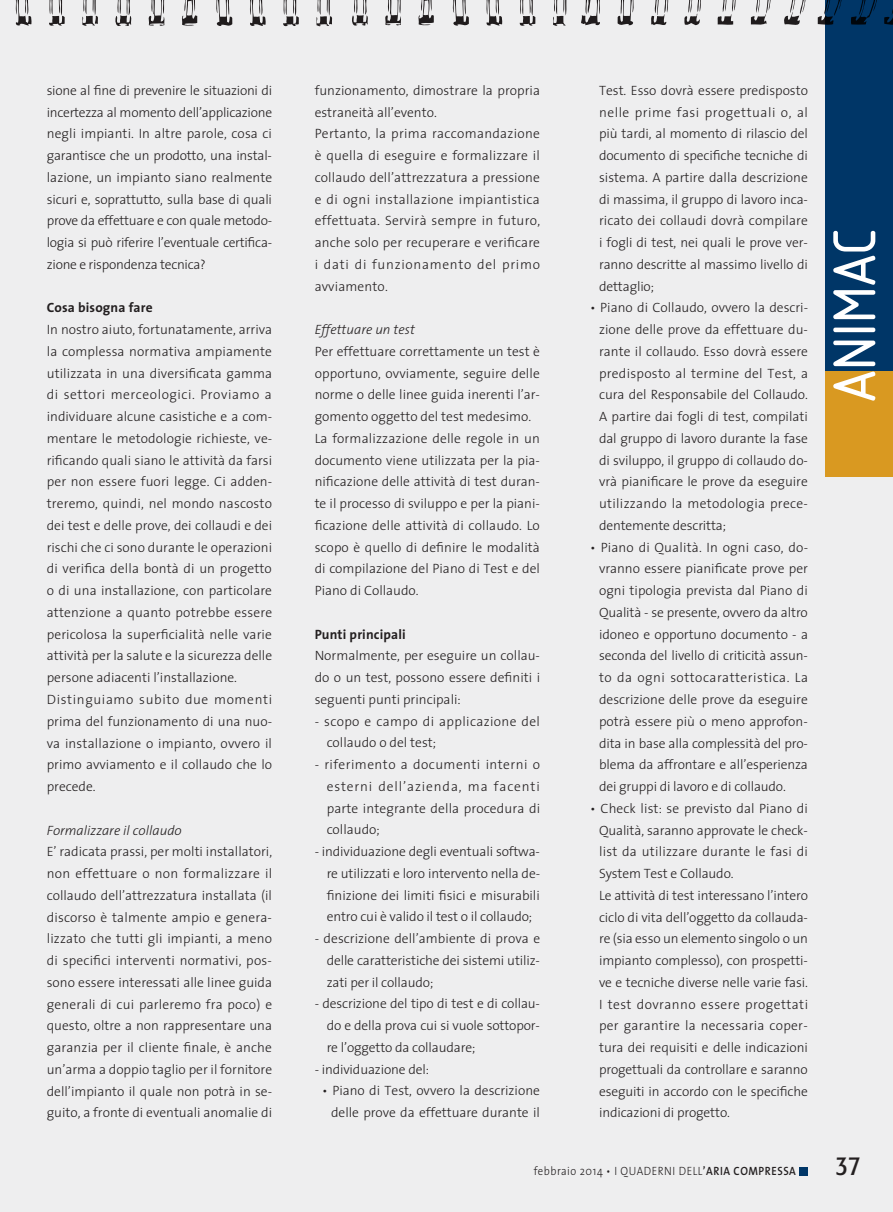
<style>
.page{position:relative;width:893px;height:1212px;background:#eeeeef}
.page>*{position:absolute;margin:0;border:0;box-sizing:border-box;transform-origin:0 0}
.t1{font:63px "Isonorm MN";color:#fff}
.t2{font:condensed 27px "Formata";color:#231f20}
.t3{font:300 13.5px/21.8px "The Sans";color:#231f20;text-align:justify}
.t4{font:300 13.5px/21.8px "The Sans";letter-spacing:.025em;color:#231f20}
.t5{font:italic 300 13.5px "The Sans";color:#231f20}
.t6{font:700 13.5px "The Sans";letter-spacing:.01em;color:#231f20}
.t7{font:300 12px "The Sans";letter-spacing:.05em;color:#231f20;scale:.9 1}
.s1{font-weight:600}
</style>
<div class="page">
<div style="left:825px;top:370px;width:68px;height:106px;background:#d99921"></div>
<div style="left:825px;top:0;width:68px;height:370px;background:#003667"></div>
<div style="left:799px;top:1167px;width:9px;height:8px;background:#003667"></div>
<svg style="left:148px;top:0;width:17px;height:26px"></svg>
<svg style="left:182px;top:0;width:15px;height:26px"></svg>
<svg style="left:49px;top:0;width:16px;height:26px"></svg>
<svg style="left:15px;top:0;width:17px;height:26px"></svg>
<svg style="left:82px;top:0;width:16px;height:26px"></svg>
<svg style="left:115px;top:0;width:17px;height:26px"></svg>
<svg style="left:283px;top:0;width:16px;height:26px"></svg>
<svg style="left:250px;top:0;width:16px;height:26px"></svg>
<svg style="left:216px;top:0;width:17px;height:26px"></svg>
<svg style="left:316px;top:0;width:17px;height:26px"></svg>
<svg style="left:751px;top:0;width:20px;height:25px"></svg>
<svg style="left:717px;top:0;width:19px;height:25px"></svg>
<svg style="left:818px;top:0;width:24px;height:25px"></svg>
<svg style="left:851px;top:0;width:26px;height:25px"></svg>
<svg style="left:884px;top:9px;width:9px;height:16px"></svg>
<svg style="left:684px;top:0;width:17px;height:26px"></svg>
<svg style="left:651px;top:0;width:17px;height:25px"></svg>
<svg style="left:617px;top:0;width:17px;height:26px"></svg>
<svg style="left:784px;top:0;width:22px;height:25px"></svg>
<svg style="left:385px;top:0;width:16px;height:26px"></svg>
<svg style="left:418px;top:0;width:16px;height:26px"></svg>
<svg style="left:352px;top:0;width:16px;height:26px"></svg>
<svg style="left:581px;top:0;width:19px;height:26px"></svg>
<svg style="left:519px;top:0;width:16px;height:26px"></svg>
<svg style="left:486px;top:0;width:17px;height:26px"></svg>
<svg style="left:452px;top:0;width:17px;height:26px"></svg>
<svg style="left:553px;top:0;width:14px;height:26px"></svg>
<p class="t3" style="left:47px;top:79px;width:227px">sione al fine di prevenire le situazioni di incertezza al momento dell’applicazione negli impianti. In altre parole, cosa ci garantisce che un prodotto, una instal&shy;lazione, un impianto siano realmente sicuri e, soprattutto, sulla base di quali prove da effettuare e con quale metodo&shy;logia si può riferire l’eventuale certifica&shy;zione e rispondenza tecnica?</p>
<p class="t6" style="left:47px;top:297px;width:107px">Cosa bisogna fare</p>
<p class="t3" style="left:47px;top:318px;width:227px;text-align:left">In nostro aiuto, fortunatamente, arriva la complessa normativa ampiamente utilizzata in una diversificata gamma di settori merceologici. Proviamo a individuare alcune casistiche e a com&shy;mentare le metodologie richieste, ve&shy;rificando quali siano le attività da farsi per non essere fuori legge. Ci adden&shy;treremo, quindi, nel mondo nascosto dei test e delle prove, dei collaudi e dei rischi che ci sono durante le operazioni di verifica della bontà di un progetto o di una installazione, con particolare attenzione a quanto potrebbe essere pericolosa la superficialità nelle varie attività per la salute e la sicurezza delle persone adiacenti l’installazione.<br>Distinguiamo subito due momenti prima del funzionamento di una nuo&shy;va installazione o impianto, ovvero il primo avviamento e il collaudo che lo precede.</p>
<p class="t5" style="left:47px;top:819px;width:137px">Formalizzare il collaudo</p>
<p class="t3" style="left:47px;top:840px;width:227px">E’ radicata prassi, per molti installatori, non effettuare o non formalizzare il collaudo dell’attrezzatura installata (il discorso è talmente ampio e genera&shy;lizzato che tutti gli impianti, a meno di specifici interventi normativi, pos&shy;sono essere interessati alle linee guida generali di cui parleremo fra poco) e questo, oltre a non rappresentare una garanzia per il cliente finale, è anche un’arma a doppio taglio per il fornitore dell’impianto il quale non potrà in se&shy;guito, a fronte di eventuali anomalie di</p>
<p class="t3" style="left:315px;top:79px;width:227px;text-align:left">funzionamento, dimostrare la propria estraneità all’evento.<br>Pertanto, la prima raccomandazione è quella di eseguire e formalizzare il collaudo dell’attrezzatura a pressione e di ogni installazione impiantistica effettuata. Servirà sempre in futuro, anche solo per recuperare e verificare i dati di funzionamento del primo avviamento.</p>
<p class="t5" style="left:315px;top:318px;width:102px">Effettuare un test</p>
<p class="t3" style="left:315px;top:340px;width:227px;text-align:left">Per effettuare correttamente un test è opportuno, ovviamente, seguire delle norme o delle linee guida inerenti l’ar&shy;gomento oggetto del test medesimo.<br>La formalizzazione delle regole in un documento viene utilizzata per la pia&shy;nificazione delle attività di test duran&shy;te il processo di sviluppo e per la piani&shy;ficazione delle attività di collaudo. Lo scopo è quello di definire le modalità di compilazione del Piano di Test e del Piano di Collaudo.</p>
<p class="t6" style="left:315px;top:623px;width:92px">Punti principali</p>
<p class="t3" style="left:315px;top:644px;width:227px">Normalmente, per eseguire un collau&shy;do o un test, possono essere definiti i seguenti punti principali:</p>
<p class="t4" style="left:327px;top:710px;width:215px;text-indent:-12px">- scopo e campo di applicazione del collaudo o del test;</p>
<p class="t3" style="left:327px;top:753px;width:215px;text-indent:-12px">- riferimento a documenti interni o esterni dell’azienda, ma facenti parte integrante della procedura di collaudo;</p>
<p class="t3" style="left:327px;top:840px;width:215px;text-indent:-12px">- individuazione degli eventuali softwa&shy;re utilizzati e loro intervento nella de&shy;finizione dei limiti fisici e misurabili entro cui è valido il test o il collaudo;</p>
<p class="t3" style="left:327px;top:927px;width:215px;text-indent:-12px">- descrizione dell’ambiente di prova e delle caratteristiche dei sistemi utiliz&shy;zati per il collaudo;</p>
<p class="t3" style="left:327px;top:992px;width:215px;text-indent:-12px">- descrizione del tipo di test e di collau&shy;do e della prova cui si vuole sottopor&shy;re l’oggetto da collaudare;</p>
<p class="t3" style="left:315px;top:1058px;width:116px">- individuazione del:</p>
<p class="t3" style="left:322px;top:1079px;width:219px;text-align:right">• Piano di Test, ovvero la descrizione delle prove da effettuare durante il</p>
<p class="t3" style="left:599px;top:79px;width:210px">Test. Esso dovrà essere predisposto nelle prime fasi progettuali o, al più tardi, al momento di rilascio del documento di specifiche tecniche di sistema. A partire dalla descrizione di massima, il gruppo di lavoro inca&shy;ricato dei collaudi dovrà compilare i fogli di test, nei quali le prove ver&shy;ranno descritte al massimo livello di dettaglio;</p>
<p class="t3" style="left:599px;top:297px;width:211px;text-indent:-9px">• Piano di Collaudo, ovvero la descri&shy;zione delle prove da effettuare du&shy;rante il collaudo. Esso dovrà essere predisposto al termine del Test, a cura del Responsabile del Collaudo.<br>A partire dai fogli di test, compilati dal gruppo di lavoro durante la fase di sviluppo, il gruppo di collaudo do&shy;vrà pianificare le prove da eseguire utilizzando la metodologia prece&shy;dentemente descritta;</p>
<p class="t3" style="left:599px;top:536px;width:211px;text-indent:-9px">• Piano di Qualità. In ogni caso, do&shy;vranno essere pianificate prove per ogni tipologia prevista dal Piano di Qualità - se presente, ovvero da altro idoneo e opportuno documento - a seconda del livello di criticità assun&shy;to da ogni sottocaratteristica. La descrizione delle prove da eseguire potrà essere più o meno approfon&shy;dita in base alla complessità del pro&shy;blema da affrontare e all’esperienza dei gruppi di lavoro e di collaudo.</p>
<p class="t3" style="left:599px;top:797px;width:211px;text-align:left;text-indent:-9px">• Check list: se previsto dal Piano di Qualità, saranno approvate le check&shy;list da utilizzare durante le fasi di System Test e Collaudo.<br>Le attività di test interessano l’intero ciclo di vita dell’oggetto da collauda&shy;re (sia esso un elemento singolo o un impianto complesso), con prospetti&shy;ve e tecniche diverse nelle varie fasi.<br>I test dovranno essere progettati per garantire la necessaria coper&shy;tura dei requisiti e delle indicazioni progettuali da controllare e saranno eseguiti in accordo con le specifiche indicazioni di progetto.</p>
<h1 class="t1" style="left:820px;top:402px;width:174px;rotate:-90deg">ANIMAC</h1>
<p class="t7" style="left:534px;top:1161px;width:293px">febbraio 2014 • I QUADERNI DELL<span class="s1">’ARIA COMPRESSA</span></p>
<h2 class="t2" style="left:836px;top:1149px;width:26px">37</h2>
</div>
